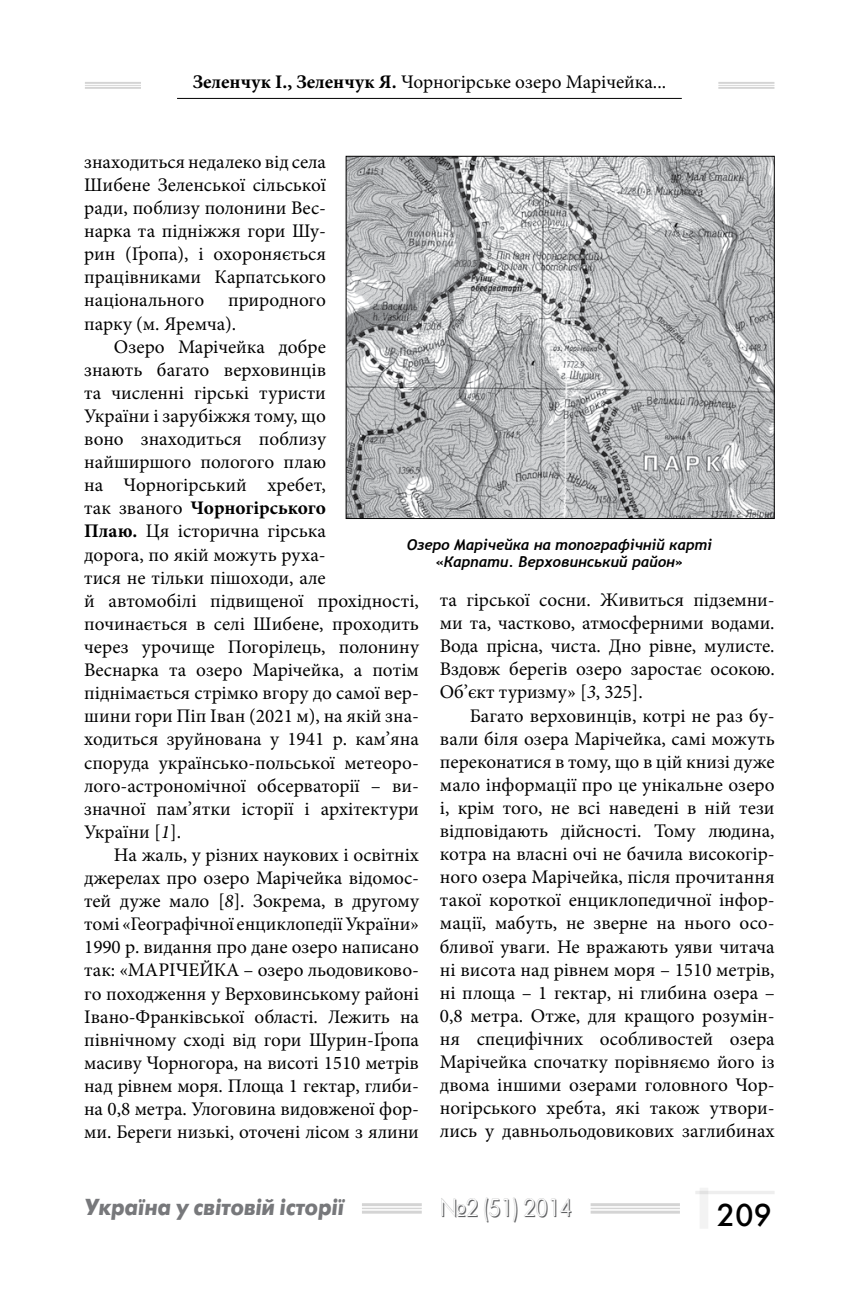
<style>
.page{position:relative;width:844px;height:1290px;background:#fff}
.page>*{position:absolute;margin:0;border:0;box-sizing:border-box;transform-origin:0 0}
.t1{font:31.5px "Futura Futuris";color:#000}
.t2{font:24.5px "Futura Futuris Shadow";color:#5f6062;scale:.93 1}
.t3{font:italic 700 23.1px "Futura Futuris";color:#77787b;scale:.91 1}
.t4{font:19.25px/23.1px "Minion Pro";color:#000;text-align:justify}
.t5{font:italic 700 14.88px/17.8px "Trebuchet";color:#000;text-align:center}
.s1{font-weight:700}
.s2{font-style:italic}
</style>
<div class="page">
<hr style="left:85px;top:82px;width:56px;height:2px;background:#000">
<hr style="left:85px;top:85px;width:56px;height:1px;background:#000">
<hr style="left:85px;top:87px;width:56px;height:2px;background:#000">
<hr style="left:718px;top:82px;width:56px;height:2px;background:#000">
<hr style="left:718px;top:85px;width:56px;height:1px;background:#000">
<hr style="left:718px;top:87px;width:56px;height:2px;background:#000">
<hr style="left:177px;top:98px;width:504px;height:1px;background:#000">
<hr style="left:362px;top:1203px;width:59px;height:3px;background:#000">
<hr style="left:362px;top:1207px;width:59px;height:2px;background:#000">
<hr style="left:362px;top:1210px;width:59px;height:3px;background:#000">
<hr style="left:590px;top:1203px;width:89px;height:3px;background:#000">
<hr style="left:590px;top:1207px;width:89px;height:2px;background:#000">
<hr style="left:590px;top:1210px;width:89px;height:3px;background:#000">
<hr style="left:695px;top:1191px;width:79px;height:3px;background:#000">
<svg style="left:699px;top:1188px;width:9px;height:40px"></svg>
<img style="left:348px;top:158px;width:424px;height:359px">
<div style="left:346px;top:156px;width:428px;height:363px;border:1px solid #000"></div>
<p class="t4" style="left:193px;top:71px;width:475px"><span class="s1">Зеленчук І., Зеленчук Я.</span> Чорногірське озеро Марічейка...</p>
<p class="t4" style="left:84px;top:150px;width:243px">знаходиться недалеко від села Шибене Зеленської сільської ради, поблизу полонини Вес&shy;нарка та підніжжя гори Шу&shy;рин (Ґропа), і охороняється працівниками Карпатського національного природного парку (м. Яремча).</p>
<p class="t4" style="left:84px;top:335px;width:336px;text-align:left;text-indent:30px">Озеро Марічейка добре<br>знають багато верховинців<br>та численні гірські туристи<br>України і зарубіжжя тому, що<br>воно знаходиться поблизу найширшого пологого плаю<br>на Чорногірський хребет,<br>так званого <span class="s1">Чорногірського<br>Плаю.</span> Ця історична гірська<br>дорога, по якій можуть руха-<br>тися не тільки пішоходи, але<br>й автомобілі підвищеної прохідності, починається в селі Шибене, проходить через урочище Погорілець, полонину<br>Веснарка та озеро Марічейка, а потім піднімається стрімко вгору до самої вер&shy;шини гори Піп Іван (2021 м), на якій зна&shy;ходиться зруйнована у 1941 р. кам’яна споруда українсько-польської метеоро&shy;лого-астрономічної обсерваторії – ви&shy;значної пам’ятки історії і архітектури<br>України [<span class="s2">1</span>].</p>
<p class="t4" style="left:84px;top:843px;width:336px;text-indent:30px">На жаль, у різних наукових і освітніх джерелах про озеро Марічейка відомос&shy;тей дуже мало [<span class="s2">8</span>]. Зокрема, в другому томі «Географічної енциклопедії України» 1990 р. видання про дане озеро написано так: «МАРІЧЕЙКА – озеро льодовиково&shy;го походження у Верховинському районі Івано-Франківської області. Лежить на північному сході від гори Шурин-Ґропа масиву Чорногора, на висоті 1510 метрів над рівнем моря. Площа 1 гектар, глиби&shy;на 0,8 метра. Улоговина видовженої фор&shy;ми. Береги низькі, оточені лісом з ялини</p>
<p class="t5" style="left:406px;top:535px;width:306px">Озеро Марічейка на топографічній карті «Карпати. Верховинський район»</p>
<p class="t4" style="left:440px;top:588px;width:336px">та гірської сосни. Живиться підземни&shy;ми та, частково, атмосферними водами.<br>Вода прісна, чиста. Дно рівне, мулисте.<br>Вздовж берегів озеро заростає осокою.<br>Об’єкт туризму» [<span class="s2">3</span>, 325].</p>
<p class="t4" style="left:440px;top:704px;width:336px;text-indent:30px">Багато верховинців, котрі не раз бу&shy;вали біля озера Марічейка, самі можуть переконатися в тому, що в цій книзі дуже мало інформації про це унікальне озеро і, крім того, не всі наведені в ній тези відповідають дійсності. Тому людина, котра на власні очі не бачила високогір&shy;ного озера Марічейка, після прочитання такої короткої енциклопедичної інфор&shy;мації, мабуть, не зверне на нього осо&shy;бливої уваги. Не вражають уяви читача ні висота над рівнем моря – 1510 метрів, ні площа – 1 гектар, ні глибина озера – 0,8 метра. Отже, для кращого розумін&shy;ня специфічних особливостей озера Марічейка спочатку порівняємо його із двома іншими озерами головного Чор&shy;ногірського хребта, які також утвори&shy;лись у давньольодовикових заглибинах</p>
<p class="t3" style="left:84px;top:1193px;width:287px">Україна у світовій історії</p>
<p class="t2" style="left:439px;top:1194px;width:144px">№2 (51) 2014</p>
<h1 class="t1" style="left:716px;top:1195px;width:57px">209</h1>
</div>
